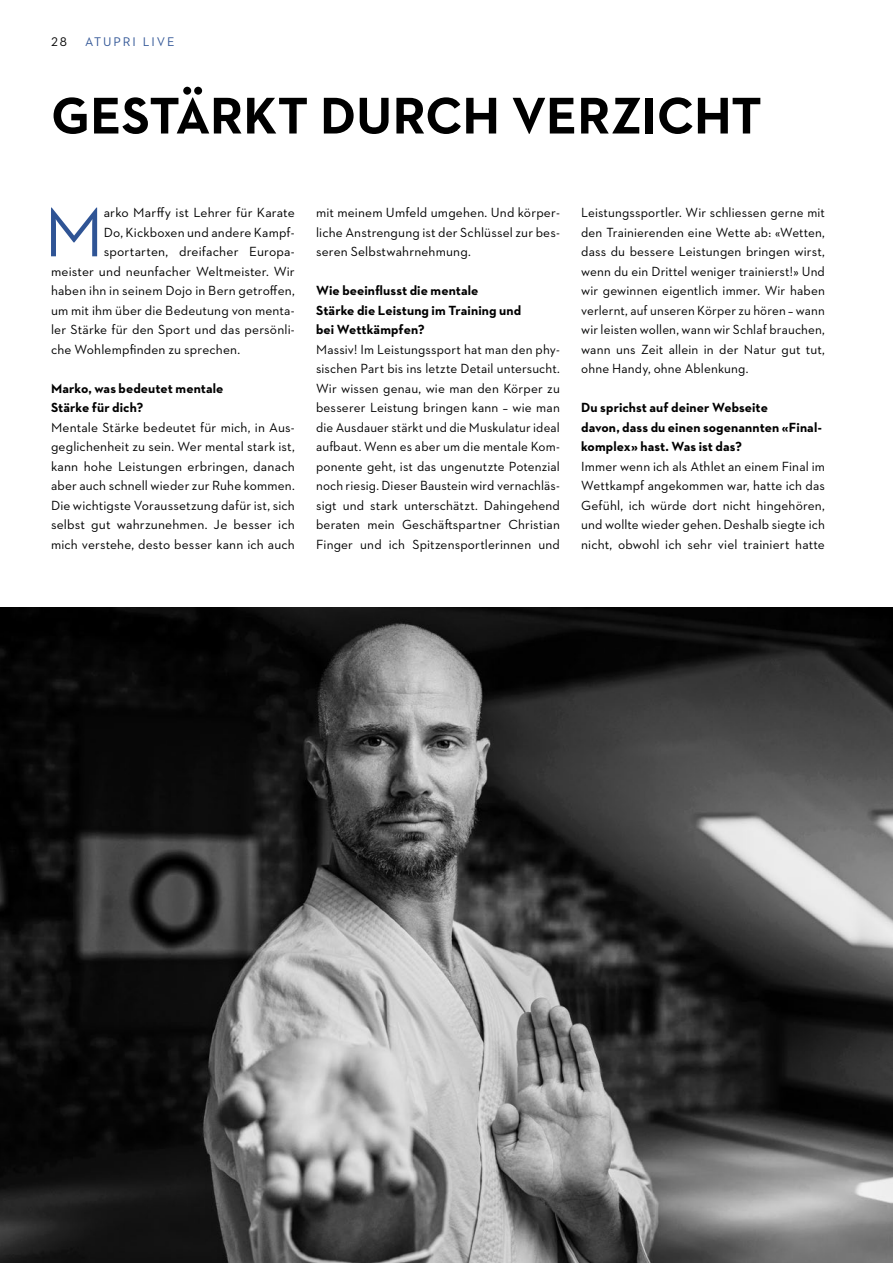
<style>
.page{position:relative;width:893px;height:1263px;background:#fff}
.page>*{position:absolute;margin:0;border:0;box-sizing:border-box;transform-origin:0 0}
.t1{font:70.8px "Neutraface 2 Text";color:#2f5495}
.t2{font:700 52.5px "Neutraface 2 Text";color:#000}
.t3{font:13.5px/19.5px "Neutraface 2 Text";letter-spacing:.01em;color:#000;text-align:justify}
.t4{font:700 13.5px/19.5px "Neutraface 2 Text";letter-spacing:.005em;color:#000}
.t5{font:12.75px "Neutraface 2 Text";letter-spacing:.15em;color:#2f5495}
.t6{font:12.75px "Neutraface 2 Text";color:#000}
</style>
<div class="page">
<img style="left:0;top:607px;width:893px;height:656px">
<p class="t6" style="left:51px;top:34px;width:17px">28</p>
<p class="t5" style="left:85px;top:34px;width:75px">ATUPRI Live</p>
<h2 class="t2" style="left:51px;top:82px;width:712px">GESTÄRKT DURCH VERZICHT</h2>
<h1 class="t1" style="left:44px;top:188px;width:61px">M</h1>
<p class="t3" style="left:104px;top:203px;width:193px">arko Marffy ist Lehrer für Karate</p>
<p class="t3" style="left:104px;top:222px;width:193px">Do, Kickboxen und andere Kampf-</p>
<p class="t3" style="left:104px;top:242px;width:193px">sportarten, dreifacher Europa-</p>
<p class="t3" style="left:51px;top:261px;width:245px">meister und neunfacher Weltmeister. Wir</p>
<p class="t3" style="left:51px;top:281px;width:245px">haben ihn in seinem Dojo in Bern getroffen,</p>
<p class="t3" style="left:51px;top:300px;width:245px">um mit ihm über die Bedeutung von menta-</p>
<p class="t3" style="left:51px;top:320px;width:245px">ler Stärke für den Sport und das persönli-</p>
<p class="t3" style="left:51px;top:339px;width:191px">che Wohlempfinden zu sprechen.</p>
<p class="t4" style="left:51px;top:378px;width:174px">Marko, was bedeutet mentale<br>Stärke für dich?</p>
<p class="t3" style="left:51px;top:417px;width:245px">Mentale Stärke bedeutet für mich, in Aus&shy;geglichenheit zu sein. Wer mental stark ist, kann hohe Leistungen erbringen, danach aber auch schnell wieder zur Ruhe kommen.<br>Die wichtigste Voraussetzung dafür ist, sich selbst gut wahrzunehmen. Je besser ich mich verstehe, desto besser kann ich auch</p>
<p class="t3" style="left:316px;top:203px;width:245px">mit meinem Umfeld umgehen. Und körper&shy;liche Anstrengung ist der Schlüssel zur bes&shy;seren Selbstwahrnehmung.</p>
<p class="t4" style="left:316px;top:281px;width:207px">Wie beeinflusst die mentale<br>Stärke die Leistung im Training und bei Wettkämpfen?</p>
<p class="t3" style="left:316px;top:339px;width:245px">Massiv! Im Leistungssport hat man den phy&shy;sischen Part bis ins letzte Detail untersucht.<br>Wir wissen genau, wie man den Körper zu besserer Leistung bringen kann – wie man die Ausdauer stärkt und die Muskulatur ideal aufbaut. Wenn es aber um die mentale Kom&shy;ponente geht, ist das ungenutzte Potenzial noch riesig. Dieser Baustein wird vernachläs&shy;sigt und stark unterschätzt. Dahingehend beraten mein Geschäftspartner Christian Finger und ich Spitzensportlerinnen und</p>
<p class="t3" style="left:581px;top:203px;width:245px">Leistungssportler. Wir schliessen gerne mit den Trainierenden eine Wette ab: «Wetten, dass du bessere Leistungen bringen wirst, wenn du ein Drittel weniger trainierst!» Und wir gewinnen eigentlich immer. Wir haben verlernt, auf unseren Körper zu hören – wann wir leisten wollen, wann wir Schlaf brauchen, wann uns Zeit allein in der Natur gut tut, ohne Handy, ohne Ablenkung.</p>
<p class="t4" style="left:581px;top:398px;width:242px">Du sprichst auf deiner Webseite<br>davon, dass du einen sogenannten «Final&shy;komplex» hast. Was ist das?</p>
<p class="t3" style="left:581px;top:456px;width:245px">Immer wenn ich als Athlet an einem Final im Wettkampf angekommen war, hatte ich das Gefühl, ich würde dort nicht hingehören, und wollte wieder gehen. Deshalb siegte ich nicht, obwohl ich sehr viel trainiert hatte</p>
</div>
